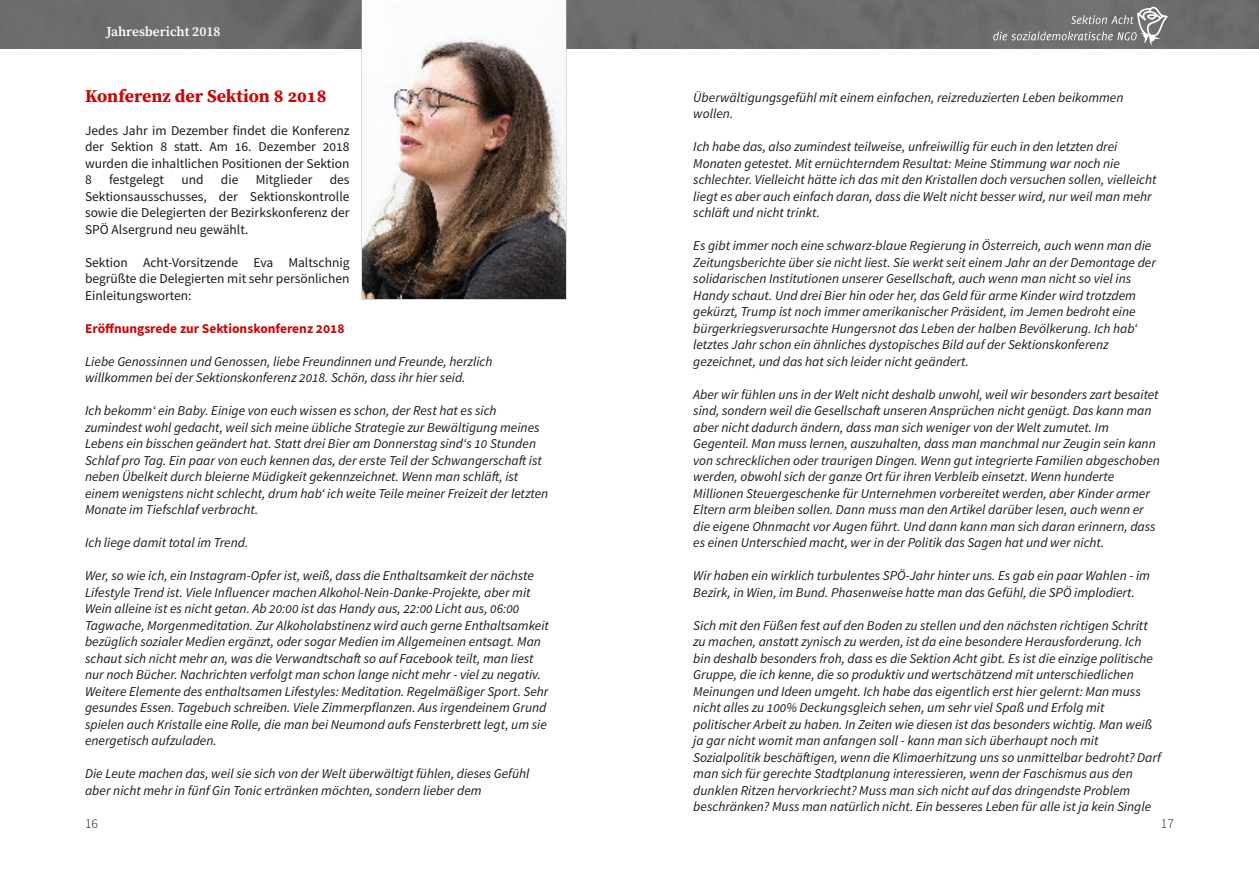
<style>
.page{position:relative;width:1259px;height:893px;background:#fff}
.page>*{position:absolute;margin:0;border:0;box-sizing:border-box;transform-origin:0 0}
.t1{font:700 18px "Source Serif Pro";color:#c9070a}
.t2{font:italic 13.5px/16.5px "Source Sans Pro";color:#1a1a18}
.t3{font:13.5px/16.5px "Source Sans Pro";color:#1a1a18;text-align:justify}
.t4{font:700 13.5px "Source Sans Pro";color:#c9070a}
.t5{font:600 13.5px "Source Serif Pro";color:#fff}
.t6{font:300 13.5px "Source Sans Pro";color:#171715}
</style>
<div class="page">
<img style="left:0;top:0;width:1259px;height:48px">
<svg style="left:993px;top:7px;width:175px;height:39px;background:#7f7f7f"></svg>
<img style="left:362px;top:0;width:204px;height:299px">
<p class="t5" style="left:106px;top:26px;width:116px">Jahresbericht 2018</p>
<h1 class="t1" style="left:85px;top:88px;width:243px">Konferenz der Sektion 8 2018</h1>
<p class="t3" style="left:85px;top:123px;width:266px">Jedes Jahr im Dezember findet die Konferenz der Sektion 8 statt. Am 16. Dezember 2018 wurden die inhaltlichen Positionen der Sektion 8</p>
<p class="t3" style="left:109px;top:172px;width:57px">festgelegt</p>
<p class="t3" style="left:181px;top:172px;width:24px">und</p>
<p class="t3" style="left:221px;top:172px;width:19px">die</p>
<p class="t3" style="left:256px;top:172px;width:58px">Mitglieder</p>
<p class="t3" style="left:85px;top:172px;width:266px;text-indent:245px">des Sektionsausschusses, der Sektionskontrolle sowie die Delegierten der Bezirkskonferenz der SPÖ Alsergrund neu gewählt.</p>
<p class="t3" style="left:85px;top:255px;width:266px">Sektion Acht-Vorsitzende Eva Maltschnig begrüßte die Delegierten mit sehr persönlichen Einleitungsworten:</p>
<p class="t4" style="left:85px;top:322px;width:261px">Eröffnungsrede zur Sektionskonferenz 2018</p>
<p class="t2" style="left:85px;top:354px;width:409px">Liebe Genossinnen und Genossen, liebe Freundinnen und Freunde, herzlich willkommen bei der Sektionskonferenz 2018. Schön, dass ihr hier seid.</p>
<p class="t2" style="left:85px;top:403px;width:465px">Ich bekomm‘ ein Baby. Einige von euch wissen es schon, der Rest hat es sich zumindest wohl gedacht, weil sich meine übliche Strategie zur Bewältigung meines Lebens ein bisschen geändert hat. Statt drei Bier am Donnerstag sind‘s 10 Stunden Schlaf pro Tag. Ein paar von euch kennen das, der erste Teil der Schwangerschaft ist neben Übelkeit durch bleierne Müdigkeit gekennzeichnet. Wenn man schläft, ist einem wenigstens nicht schlecht, drum hab‘ ich weite Teile meiner Freizeit der letzten Monate im Tiefschlaf verbracht.</p>
<p class="t2" style="left:85px;top:535px;width:165px">Ich liege damit total im Trend.</p>
<p class="t2" style="left:85px;top:568px;width:465px">Wer, so wie ich, ein Instagram-Opfer ist, weiß, dass die Enthaltsamkeit der nächste Lifestyle Trend ist. Viele Influencer machen Alkohol-Nein-Danke-Projekte, aber mit Wein alleine ist es nicht getan. Ab 20:00 ist das Handy aus, 22:00 Licht aus, 06:00<br>Tagwache, Morgenmeditation. Zur Alkoholabstinenz wird auch gerne Enthaltsamkeit bezüglich sozialer Medien ergänzt, oder sogar Medien im Allgemeinen entsagt. Man schaut sich nicht mehr an, was die Verwandtschaft so auf Facebook teilt, man liest nur noch Bücher. Nachrichten verfolgt man schon lange nicht mehr - viel zu negativ.<br>Weitere Elemente des enthaltsamen Lifestyles: Meditation. Regelmäßiger Sport. Sehr gesundes Essen. Tagebuch schreiben. Viele Zimmerpflanzen. Aus irgendeinem Grund spielen auch Kristalle eine Rolle, die man bei Neumond aufs Fensterbrett legt, um sie energetisch aufzuladen.</p>
<p class="t2" style="left:85px;top:766px;width:446px">Die Leute machen das, weil sie sich von der Welt überwältigt fühlen, dieses Gefühl aber nicht mehr in fünf Gin Tonic ertränken möchten, sondern lieber dem</p>
<p class="t2" style="left:693px;top:90px;width:432px">Überwältigungsgefühl mit einem einfachen, reizreduzierten Leben beikommen wollen.</p>
<p class="t2" style="left:693px;top:139px;width:465px">Ich habe das, also zumindest teilweise, unfreiwillig für euch in den letzten drei Monaten getestet. Mit ernüchterndem Resultat: Meine Stimmung war noch nie schlechter. Vielleicht hätte ich das mit den Kristallen doch versuchen sollen, vielleicht liegt es aber auch einfach daran, dass die Welt nicht besser wird, nur weil man mehr schläft und nicht trinkt.</p>
<p class="t2" style="left:693px;top:238px;width:464px">Es gibt immer noch eine schwarz-blaue Regierung in Österreich, auch wenn man die Zeitungsberichte über sie nicht liest. Sie werkt seit einem Jahr an der Demontage der solidarischen Institutionen unserer Gesellschaft, auch wenn man nicht so viel ins Handy schaut. Und drei Bier hin oder her, das Geld für arme Kinder wird trotzdem gekürzt, Trump ist noch immer amerikanischer Präsident, im Jemen bedroht eine bürgerkriegsverursachte Hungersnot das Leben der halben Bevölkerung. Ich hab‘ letztes Jahr schon ein ähnliches dystopisches Bild auf der Sektionskonferenz gezeichnet, und das hat sich leider nicht geändert.</p>
<p class="t2" style="left:693px;top:387px;width:468px">Aber wir fühlen uns in der Welt nicht deshalb unwohl, weil wir besonders zart besaitet sind, sondern weil die Gesellschaft unseren Ansprüchen nicht genügt. Das kann man aber nicht dadurch ändern, dass man sich weniger von der Welt zumutet. Im Gegenteil. Man muss lernen, auszuhalten, dass man manchmal nur Zeugin sein kann von schrecklichen oder traurigen Dingen. Wenn gut integrierte Familien abgeschoben werden, obwohl sich der ganze Ort für ihren Verbleib einsetzt. Wenn hunderte Millionen Steuergeschenke für Unternehmen vorbereitet werden, aber Kinder armer Eltern arm bleiben sollen. Dann muss man den Artikel darüber lesen, auch wenn er die eigene Ohnmacht vor Augen führt. Und dann kann man sich daran erinnern, dass es einen Unterschied macht, wer in der Politik das Sagen hat und wer nicht.</p>
<p class="t2" style="left:693px;top:568px;width:458px">Wir haben ein wirklich turbulentes SPÖ-Jahr hinter uns. Es gab ein paar Wahlen - im<br>Bezirk, in Wien, im Bund. Phasenweise hatte man das Gefühl, die SPÖ implodiert.</p>
<p class="t2" style="left:693px;top:618px;width:469px">Sich mit den Füßen fest auf den Boden zu stellen und den nächsten richtigen Schritt zu machen, anstatt zynisch zu werden, ist da eine besondere Herausforderung. Ich bin deshalb besonders froh, dass es die Sektion Acht gibt. Es ist die einzige politische Gruppe, die ich kenne, die so produktiv und wertschätzend mit unterschiedlichen Meinungen und Ideen umgeht. Ich habe das eigentlich erst hier gelernt: Man muss nicht alles zu 100% Deckungsgleich sehen, um sehr viel Spaß und Erfolg mit politischer Arbeit zu haben. In Zeiten wie diesen ist das besonders wichtig. Man weiß ja gar nicht womit man anfangen soll - kann man sich überhaupt noch mit Sozialpolitik beschäftigen, wenn die Klimaerhitzung uns so unmittelbar bedroht? Darf man sich für gerechte Stadtplanung interessieren, wenn der Faschismus aus den dunklen Ritzen hervorkriecht? Muss man sich nicht auf das dringendste Problem beschränken? Muss man natürlich nicht. Ein besseres Leben für alle ist ja kein Single</p>
<p class="t6" style="left:85px;top:817px;width:14px">16</p>
<p class="t6" style="left:1161px;top:817px;width:14px">17</p>
</div>
